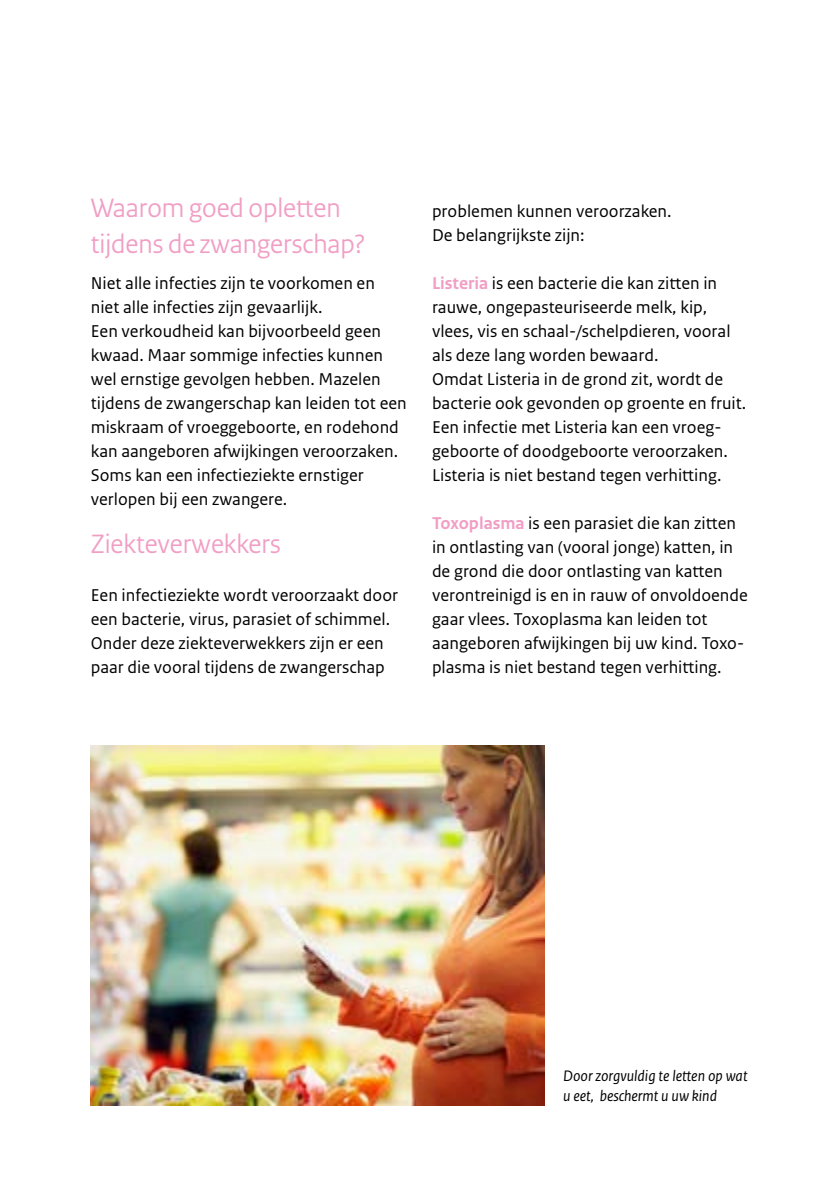
<style>
.page{position:relative;width:840px;height:1191px;background:#fff}
.page>*{position:absolute;margin:0;border:0;box-sizing:border-box;transform-origin:0 0}
._04_RIVM_Paragraafko{font:28px/36px "Rijksoverheid Sans Heading";color:#f19ec4}
._10_RIVM_Broodtekst{font:18px/24px "Rijksoverheid Sans Text";color:#000}
._13_RIVM_Fotobijschr{font:italic 16px/20px "Rijksoverheid Sans Text";color:#000}
.s1{font-weight:700;color:#f19ec4}
</style>
<div class="page">
<img style="left:91px;top:745px;width:453px;height:360px">
<p class="_04_RIVM_Paragraafko" style="left:91px;top:190px;width:276px">Waarom goed opletten tijdens de zwangerschap?</p>
<p class="_10_RIVM_Broodtekst" style="left:91px;top:271px;width:317px">Niet alle infecties zijn te voorkomen en niet alle infecties zijn gevaarlijk.<br>Een verkoudheid kan bijvoorbeeld geen kwaad. Maar sommige infecties kunnen wel ernstige gevolgen hebben. Mazelen tijdens de zwangerschap kan leiden tot een miskraam of vroeggeboorte, en rodehond kan aangeboren afwijkingen veroorzaken.<br>Soms kan een infectieziekte ernstiger verlopen bij een zwangere.</p>
<p class="_04_RIVM_Paragraafko" style="left:91px;top:526px;width:191px">Ziekteverwekkers</p>
<p class="_10_RIVM_Broodtekst" style="left:91px;top:583px;width:308px">Een infectieziekte wordt veroorzaakt door een bacterie, virus, parasiet of schimmel.<br>Onder deze ziekteverwekkers zijn er een paar die vooral tijdens de zwangerschap</p>
<p class="_10_RIVM_Broodtekst" style="left:432px;top:199px;width:241px">problemen kunnen veroorzaken.</p>
<p class="_10_RIVM_Broodtekst" style="left:432px;top:223px;width:154px">De belangrijkste zijn:</p>
<p class="_10_RIVM_Broodtekst" style="left:432px;top:271px;width:315px"><span class="s1">Listeria</span> is een bacterie die kan zitten in rauwe, ongepasteuriseerde melk, kip, vlees, vis en schaal-/schelpdieren, vooral als deze lang worden bewaard.<br>Omdat Listeria in de grond zit, wordt de bacterie ook gevonden op groente en fruit.<br>Een infectie met Listeria kan een vroeg&shy;geboorte of doodgeboorte veroorzaken.<br>Listeria is niet bestand tegen verhitting.</p>
<p class="_10_RIVM_Broodtekst" style="left:432px;top:511px;width:317px"><span class="s1">Toxoplasma</span> is een parasiet die kan zitten in ontlasting van (vooral jonge) katten, in de grond die door ontlasting van katten verontreinigd is en in rauw of onvoldoende gaar vlees. Toxoplasma kan leiden tot aangeboren afwijkingen bij uw kind. Toxo-</p>
<p class="_10_RIVM_Broodtekst" style="left:432px;top:655px;width:291px">plasma is niet bestand tegen verhitting.</p>
<p class="_13_RIVM_Fotobijschr" style="left:562px;top:1066px;width:186px">Door zorgvuldig te letten op wat u eet, beschermt u uw kind</p>
</div>
